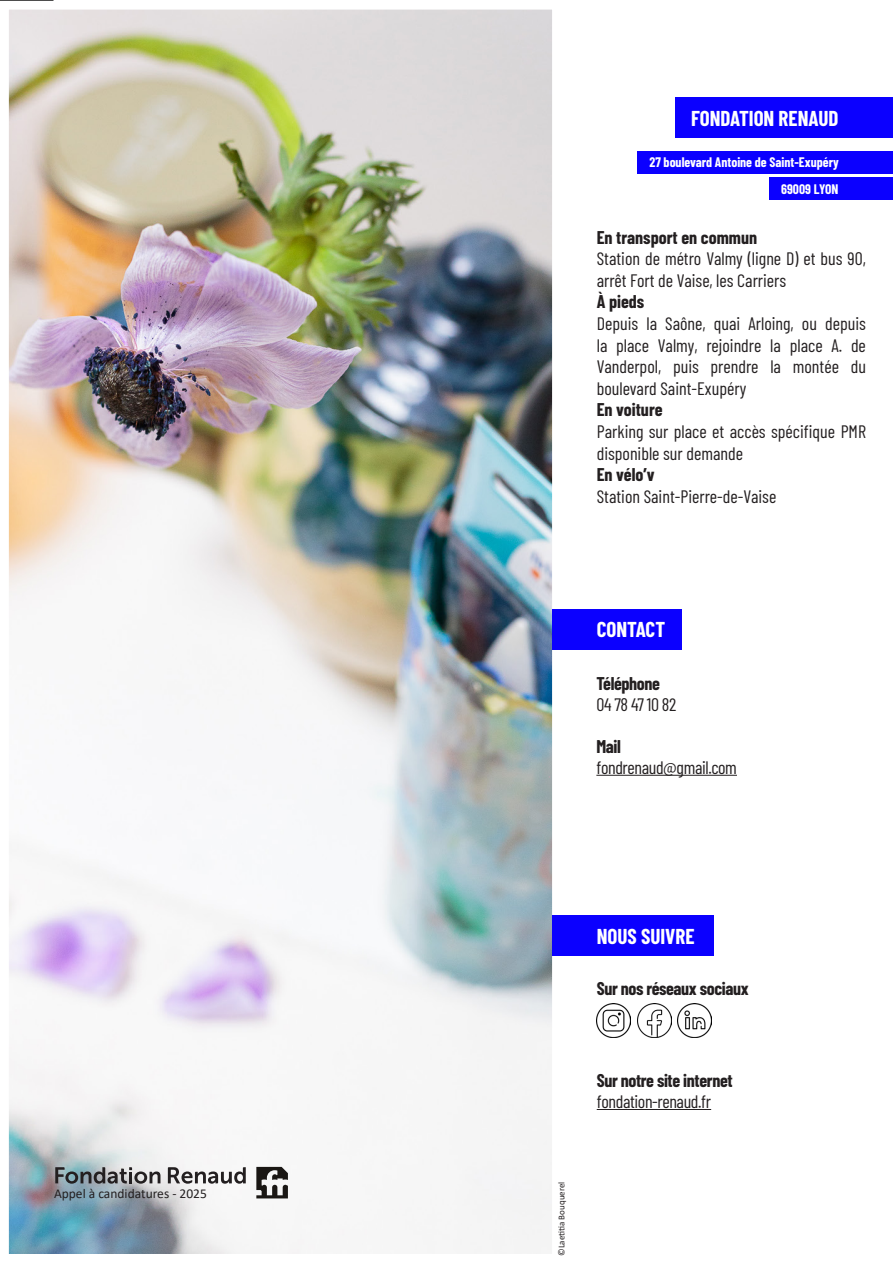
<style>
.page{position:relative;width:893px;height:1263px;background:#fff}
.page>*{position:absolute;margin:0;border:0;box-sizing:border-box;transform-origin:0 0}
.t1{font:700 21px "Barlow Condensed";color:#fff}
.t2{font:18px/21.6px "Barlow Condensed";color:#231f20}
.t3{font:700 18px "Barlow Condensed";letter-spacing:-.02em;color:#231f20}
.t4{font:18px "Barlow Condensed";letter-spacing:-.02em;color:#231f20}
.t5{font:700 18px "Barlow Condensed";color:#231f20}
.t6{font:700 13.5px/26.8px "Barlow Condensed";color:#fff;text-align:right}
.t7{font:13.5px "Calibri";color:#231f20}
.t8{font:9px "Calibri";color:#231f20}
</style>
<div class="page">
<img style="left:10px;top:11px;width:541px;height:1242px">
<div style="left:0;top:1px;width:561px;height:1262px;border:9px solid #fff"></div>
<div style="left:552px;top:609px;width:130px;height:41px;background:#0b00ff"></div>
<img style="left:597px;top:1004px;width:34px;height:34px">
<img style="left:637px;top:1004px;width:34px;height:34px">
<img style="left:677px;top:1004px;width:34px;height:34px">
<hr style="left:596px;top:775px;width:141px;height:1px;background:#231f20">
<hr style="left:597px;top:1109px;width:114px;height:1px;background:#231f20">
<div style="left:675px;top:97px;width:218px;height:41px;background:#0b00ff"></div>
<div style="left:638px;top:151px;width:255px;height:23px;background:#0b00ff"></div>
<div style="left:769px;top:177px;width:124px;height:23px;background:#0b00ff"></div>
<div style="left:552px;top:915px;width:162px;height:41px;background:#0b00ff"></div>
<svg style="left:256px;top:1167px;width:32px;height:31px"></svg>
<svg style="left:168px;top:1167px;width:78px;height:17px"></svg>
<svg style="left:55px;top:1167px;width:105px;height:17px;background:#82888c"></svg>
<p class="t7" style="left:54px;top:1184px;width:154px">Appel à candidatures - 2025</p>
<p class="t1" style="left:691px;top:103px;width:149px">FONDATION RENAUD</p>
<p class="t6" style="left:649px;top:148px;width:191px">27 boulevard Antoine de Saint-Exupéry<br>69009 LYON</p>
<p class="t5" style="left:597px;top:224px;width:162px">En transport en commun</p>
<p class="t2" style="left:597px;top:247px;width:271px">Station de métro Valmy (ligne D) et bus 90, arrêt Fort de Vaise, les Carriers</p>
<p class="t3" style="left:597px;top:289px;width:49px">À pieds</p>
<p class="t2" style="left:597px;top:311px;width:271px;text-align:justify">Depuis la Saône, quai Arloing, ou depuis la place Valmy, rejoindre la place A. de Vanderpol, puis prendre la montée du boulevard Saint-Exupéry</p>
<p class="t5" style="left:597px;top:397px;width:67px">En voiture</p>
<p class="t2" style="left:597px;top:419px;width:271px">Parking sur place et accès spécifique PMR disponible sur demande</p>
<p class="t3" style="left:597px;top:462px;width:59px">En vélo’v</p>
<p class="t2" style="left:597px;top:484px;width:181px">Station Saint-Pierre-de-Vaise</p>
<p class="t1" style="left:597px;top:615px;width:70px">CONTACT</p>
<p class="t3" style="left:596px;top:671px;width:65px">Téléphone</p>
<p class="t2" style="left:596px;top:692px;width:82px">04 78 47 10 82</p>
<p class="t3" style="left:596px;top:734px;width:26px">Mail</p>
<p class="t4" style="left:596px;top:754px;width:142px">fondrenaud@gmail.com</p>
<p class="t1" style="left:597px;top:921px;width:99px">NOUS SUIVRE</p>
<p class="t3" style="left:597px;top:976px;width:153px">Sur nos réseaux sociaux</p>
<p class="t8" style="left:555px;top:1256px;width:76px;rotate:-90deg">©Laetitia Bouquerel</p>
<p class="t3" style="left:597px;top:1068px;width:137px">Sur notre site internet</p>
<p class="t4" style="left:597px;top:1089px;width:116px">fondation-renaud.fr</p>
</div>
